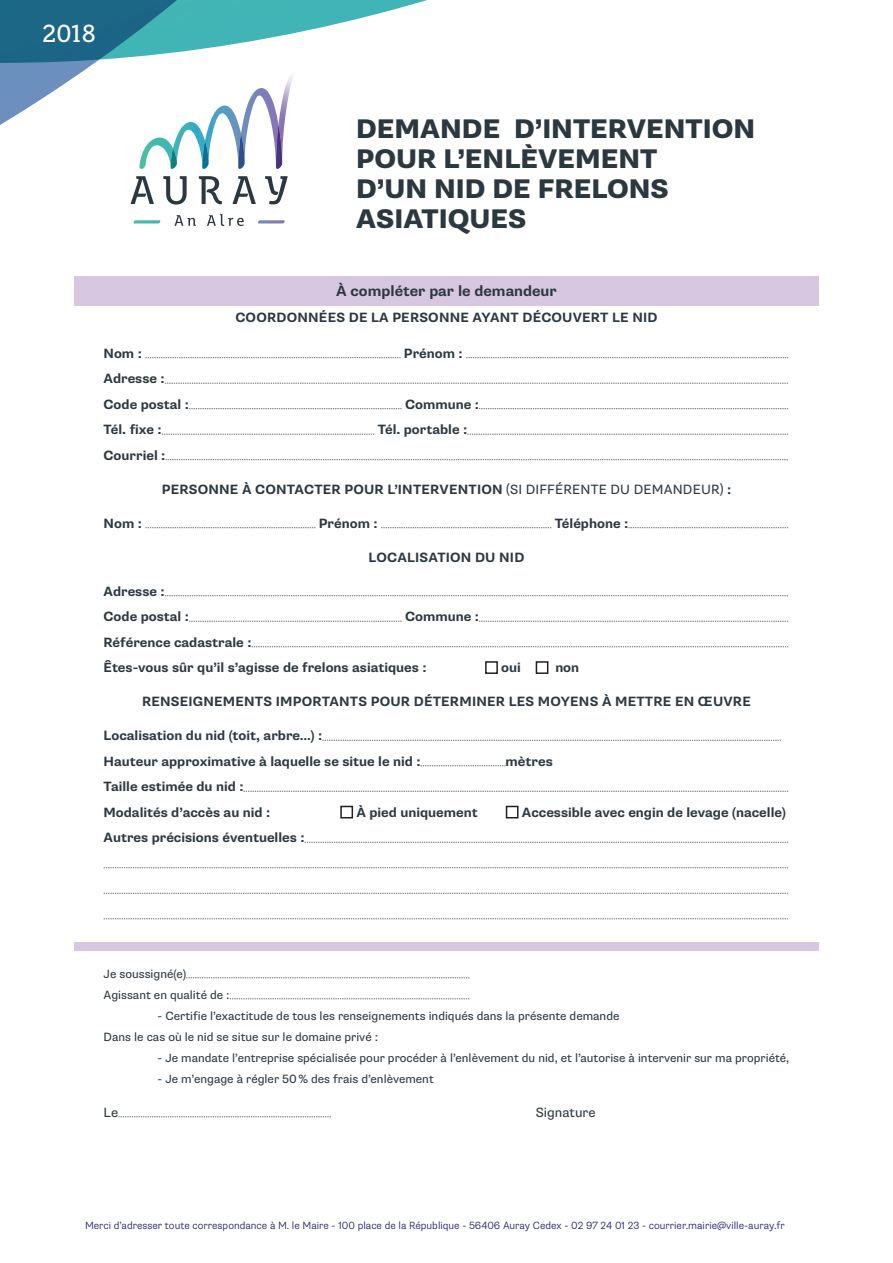
<style>
.page{position:relative;width:893px;height:1263px;background:#fff}
.page>*{position:absolute;margin:0;border:0;box-sizing:border-box;transform-origin:0 0}
.t1{font:800 27px/30px "Supria Sans";color:#2c3840}
.t2{font:500 27px "Mir";color:#fff}
.t3{font:700 15px "Supria Sans";color:#2c3840}
.t4{font:700 13.5px/25.5px "Supria Sans";color:#2c3840}
.t5{font:13.5px "Supria Sans";color:#2c3840}
.t6{font:12px/21px "Supria Sans";color:#2c3840}
.t7{font:300 10.5px "Supria Sans";color:#201c70}
.s1{font-weight:400}
</style>
<div class="page">
<svg style="left:131px;top:176px;width:157px;height:29px"></svg>
<svg style="left:175px;top:215px;width:21px;height:11px"></svg>
<svg style="left:207px;top:214px;width:37px;height:12px"></svg>
<svg style="left:133px;top:220px;width:28px;height:3px"></svg>
<svg style="left:258px;top:220px;width:27px;height:3px"></svg>
<svg style="left:0;top:0;width:427px;height:169px"></svg>
<div style="left:74px;top:276px;width:745px;height:30px;background:#d7c7e1"></div>
<div style="left:74px;top:942px;width:745px;height:8px;background:#d7c7e1"></div>
<svg style="left:145px;top:357px;width:256px;height:1px"></svg>
<svg style="left:466px;top:357px;width:322px;height:1px"></svg>
<svg style="left:165px;top:383px;width:623px;height:1px"></svg>
<svg style="left:189px;top:408px;width:213px;height:1px"></svg>
<svg style="left:479px;top:408px;width:309px;height:1px"></svg>
<svg style="left:162px;top:434px;width:212px;height:1px"></svg>
<svg style="left:467px;top:434px;width:321px;height:1px"></svg>
<svg style="left:165px;top:459px;width:623px;height:1px"></svg>
<svg style="left:145px;top:527px;width:170px;height:1px"></svg>
<svg style="left:381px;top:527px;width:170px;height:1px"></svg>
<svg style="left:628px;top:527px;width:160px;height:1px"></svg>
<svg style="left:165px;top:595px;width:623px;height:1px"></svg>
<svg style="left:189px;top:621px;width:213px;height:1px"></svg>
<svg style="left:479px;top:621px;width:309px;height:1px"></svg>
<svg style="left:252px;top:646px;width:536px;height:1px"></svg>
<div style="left:485px;top:661px;width:13px;height:13px;border:2px solid #231f20"></div>
<div style="left:536px;top:661px;width:12px;height:13px;border:2px solid #231f20"></div>
<svg style="left:322px;top:740px;width:459px;height:1px"></svg>
<svg style="left:421px;top:765px;width:85px;height:1px"></svg>
<svg style="left:244px;top:791px;width:544px;height:1px"></svg>
<div style="left:340px;top:806px;width:13px;height:12px;border:2px solid #231f20"></div>
<div style="left:506px;top:806px;width:12px;height:12px;border:2px solid #231f20"></div>
<svg style="left:305px;top:842px;width:483px;height:1px"></svg>
<svg style="left:104px;top:867px;width:684px;height:1px"></svg>
<svg style="left:104px;top:893px;width:684px;height:1px"></svg>
<svg style="left:104px;top:918px;width:684px;height:1px"></svg>
<svg style="left:186px;top:977px;width:283px;height:1px"></svg>
<svg style="left:230px;top:998px;width:239px;height:1px"></svg>
<svg style="left:118px;top:1116px;width:213px;height:1px"></svg>
<h1 class="t2" style="left:43px;top:18px;width:55px">2018</h1>
<h1 class="t1" style="left:356px;top:115px;width:400px">DEMANDE D’INTERVENTION<br>POUR L’ENLÈVEMENT<br>D’UN NID DE FRELONS<br>ASIATIQUES</h1>
<p class="t3" style="left:336px;top:281px;width:222px">À compléter par le demandeur</p>
<p class="t4" style="left:235px;top:305px;width:424px">COORDONNÉES DE LA PERSONNE AYANT DÉCOUVERT LE NID</p>
<p class="t4" style="left:104px;top:341px;width:40px">Nom :</p>
<p class="t4" style="left:404px;top:341px;width:60px">Prénom :</p>
<p class="t4" style="left:104px;top:366px;width:87px">Adresse :<br>Code postal :</p>
<p class="t4" style="left:405px;top:392px;width:75px">Commune :</p>
<p class="t4" style="left:104px;top:417px;width:60px">Tél. fixe :</p>
<p class="t4" style="left:378px;top:417px;width:91px">Tél. portable :</p>
<p class="t4" style="left:104px;top:443px;width:63px">Courriel :</p>
<p class="t4" style="left:162px;top:477px;width:571px">PERSONNE À CONTACTER POUR L’INTERVENTION <span class="s1">(SI DIFFÉRENTE DU DEMANDEUR)</span> :</p>
<p class="t4" style="left:104px;top:511px;width:40px">Nom :</p>
<p class="t4" style="left:319px;top:511px;width:60px">Prénom :</p>
<p class="t4" style="left:555px;top:511px;width:75px">Téléphone :</p>
<p class="t4" style="left:369px;top:545px;width:157px">LOCALISATION DU NID</p>
<p class="t4" style="left:104px;top:579px;width:87px">Adresse :<br>Code postal :</p>
<p class="t4" style="left:405px;top:604px;width:75px">Commune :</p>
<p class="t4" style="left:104px;top:630px;width:324px">Référence cadastrale :<br>Êtes-vous sûr qu’il s’agisse de frelons asiatiques :</p>
<p class="t4" style="left:501px;top:655px;width:21px">oui</p>
<p class="t4" style="left:555px;top:655px;width:25px">non</p>
<p class="t4" style="left:142px;top:689px;width:610px">RENSEIGNEMENTS IMPORTANTS POUR DÉTERMINER LES MOYENS À METTRE EN ŒUVRE</p>
<p class="t4" style="left:104px;top:723px;width:318px">Localisation du nid (toit, arbre…) :<br>Hauteur approximative à laquelle se situe le nid :</p>
<p class="t4" style="left:506px;top:749px;width:49px">mètres</p>
<p class="t4" style="left:104px;top:774px;width:168px">Taille estimée du nid :<br>Modalités d’accès au nid :</p>
<p class="t4" style="left:104px;top:825px;width:202px">Autres précisions éventuelles :</p>
<p class="t4" style="left:356px;top:800px;width:123px">À pied uniquement</p>
<p class="t4" style="left:522px;top:800px;width:265px">Accessible avec engin de levage (nacelle)</p>
<p class="t6" style="left:104px;top:964px;width:128px">Je soussigné(e)<br>Agissant en qualité de :</p>
<p class="t6" style="left:104px;top:1006px;width:517px;text-indent:54px">- Certifie l’exactitude de tous les renseignements indiqués dans la présente demande<br>Dans le cas où le nid se situe sur le domaine privé :</p>
<p class="t6" style="left:158px;top:1048px;width:633px">- Je mandate l’entreprise spécialisée pour procéder à l’enlèvement du nid, et l’autorise à intervenir sur ma propriété,</p>
<p class="t6" style="left:158px;top:1069px;width:278px">- Je m’engage à régler 50% des frais d’enlèvement</p>
<p class="t5" style="left:104px;top:1104px;width:16px">Le</p>
<p class="t5" style="left:536px;top:1104px;width:61px">Signature</p>
<p class="t7" style="left:85px;top:1219px;width:701px">Merci d’adresser toute correspondance à M. le Maire - 100 place de la République - 56406 Auray Cedex - 02 97 24 01 23 - courrier.mairie@ville-auray.fr</p>
</div>
